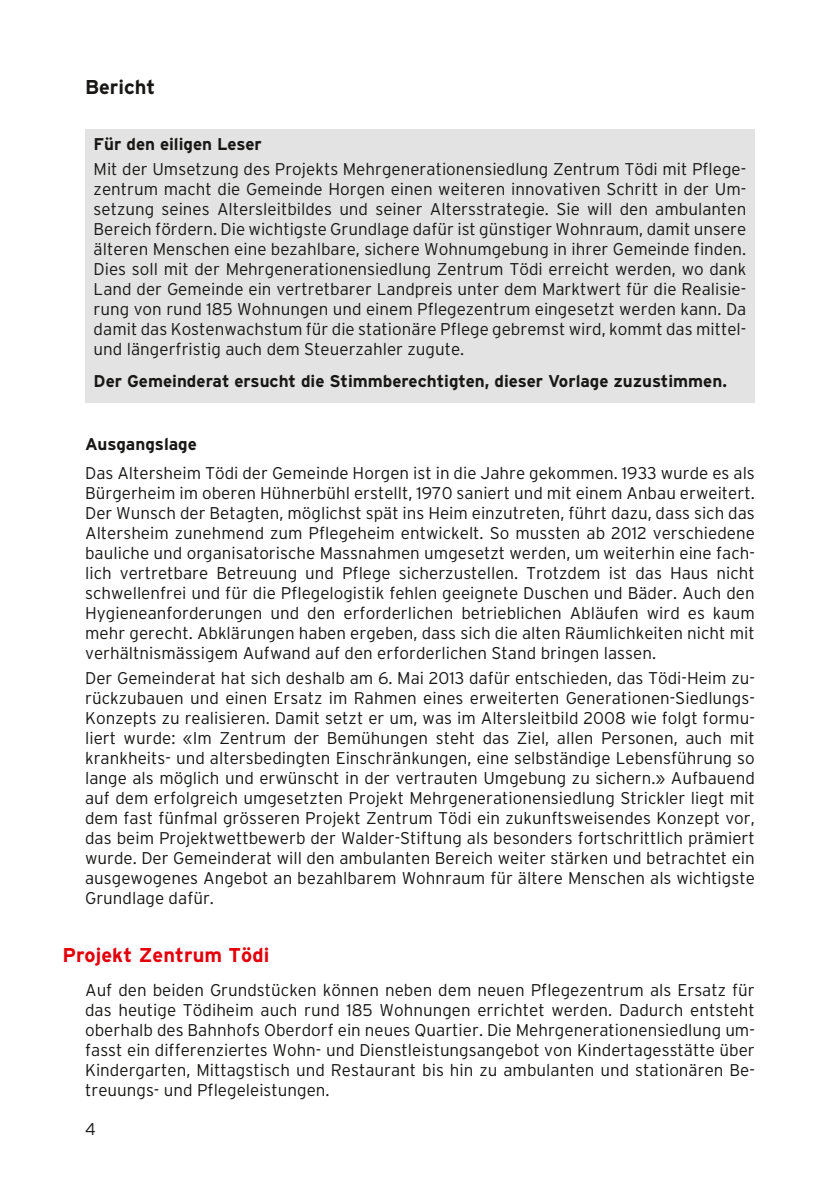
<style>
.page{position:relative;width:840px;height:1191px;background:#fff}
.page>*{position:absolute;margin:0;border:0;box-sizing:border-box;transform-origin:0 0}
.t1{font:700 20px "Interstate";letter-spacing:.005em;color:#e3000b}
.t2{font:700 20px "Interstate";color:#181716}
.t3{font:300 17px/20px "Interstate";color:#181716;text-align:justify}
.t4{font:700 17px "Interstate";color:#181716}
</style>
<div class="page">
<div style="left:85px;top:129px;width:669px;height:274px;background:#e3e3e3"></div>
<p class="t2" style="left:85px;top:76px;width:72px">Bericht</p>
<p class="t4" style="left:94px;top:134px;width:170px">Für den eiligen Leser</p>
<p class="t3" style="left:94px;top:159px;width:654px">Mit der Umsetzung des Projekts Mehrgenerationensiedlung Zentrum Tödi mit Pflege&shy;zentrum macht die Gemeinde Horgen einen weiteren innovativen Schritt in der Um&shy;setzung seines Altersleitbildes und seiner Altersstrategie. Sie will den ambulanten Bereich fördern. Die wichtigste Grundlage dafür ist günstiger Wohnraum, damit unsere älteren Menschen eine bezahlbare, sichere Wohnumgebung in ihrer Gemeinde finden.<br>Dies soll mit der Mehrgenerationensiedlung Zentrum Tödi erreicht werden, wo dank Land der Gemeinde ein vertretbarer Landpreis unter dem Marktwert für die Realisie&shy;rung von rund 185 Wohnungen und einem Pflegezentrum eingesetzt werden kann. Da damit das Kostenwachstum für die stationäre Pflege gebremst wird, kommt das mittel&shy;und längerfristig auch dem Steuerzahler zugute.</p>
<p class="t4" style="left:94px;top:371px;width:634px">Der Gemeinderat ersucht die Stimmberechtigten, dieser Vorlage zuzustimmen.</p>
<p class="t4" style="left:85px;top:434px;width:113px">Ausgangslage</p>
<p class="t3" style="left:85px;top:462px;width:671px">Das Altersheim Tödi der Gemeinde Horgen ist in die Jahre gekommen. 1933 wurde es als Bürgerheim im oberen Hühnerbühl erstellt, 1970 saniert und mit einem Anbau erweitert.<br>Der Wunsch der Betagten, möglichst spät ins Heim einzutreten, führt dazu, dass sich das Altersheim zunehmend zum Pflegeheim entwickelt. So mussten ab 2012 verschiedene bauliche und organisatorische Massnahmen umgesetzt werden, um weiterhin eine fach&shy;lich vertretbare Betreuung und Pflege sicherzustellen. Trotzdem ist das Haus nicht schwellenfrei und für die Pflegelogistik fehlen geeignete Duschen und Bäder. Auch den Hygieneanforderungen und den erforderlichen betrieblichen Abläufen wird es kaum mehr gerecht. Abklärungen haben ergeben, dass sich die alten Räumlichkeiten nicht mit verhältnismässigem Aufwand auf den erforderlichen Stand bringen lassen.</p>
<p class="t3" style="left:85px;top:668px;width:671px">Der Gemeinderat hat sich deshalb am 6. Mai 2013 dafür entschieden, das Tödi-Heim zu&shy;rückzubauen und einen Ersatz im Rahmen eines erweiterten Generationen-Siedlungs-Konzepts zu realisieren. Damit setzt er um, was im Altersleitbild 2008 wie folgt formu&shy;liert wurde: «Im Zentrum der Bemühungen steht das Ziel, allen Personen, auch mit krankheits- und altersbedingten Einschränkungen, eine selbständige Lebensführung so lange als möglich und erwünscht in der vertrauten Umgebung zu sichern.» Aufbauend auf dem erfolgreich umgesetzten Projekt Mehrgenerationensiedlung Strickler liegt mit dem fast fünfmal grösseren Projekt Zentrum Tödi ein zukunftsweisendes Konzept vor, das beim Projektwettbewerb der Walder-Stiftung als besonders fortschrittlich prämiert wurde. Der Gemeinderat will den ambulanten Bereich weiter stärken und betrachtet ein ausgewogenes Angebot an bezahlbarem Wohnraum für ältere Menschen als wichtigste Grundlage dafür.</p>
<p class="t1" style="left:62px;top:943px;width:208px">Projekt Zentrum Tödi</p>
<p class="t3" style="left:85px;top:979px;width:671px">Auf den beiden Grundstücken können neben dem neuen Pflegezentrum als Ersatz für das heutige Tödiheim auch rund 185 Wohnungen errichtet werden. Dadurch entsteht oberhalb des Bahnhofs Oberdorf ein neues Quartier. Die Mehrgenerationensiedlung um&shy;fasst ein differenziertes Wohn- und Dienstleistungsangebot von Kindertagesstätte über Kindergarten, Mittagstisch und Restaurant bis hin zu ambulanten und stationären Be&shy;treuungs- und Pflegeleistungen.</p>
<p class="t3" style="left:85px;top:1118px;width:12px">4</p>
</div>
